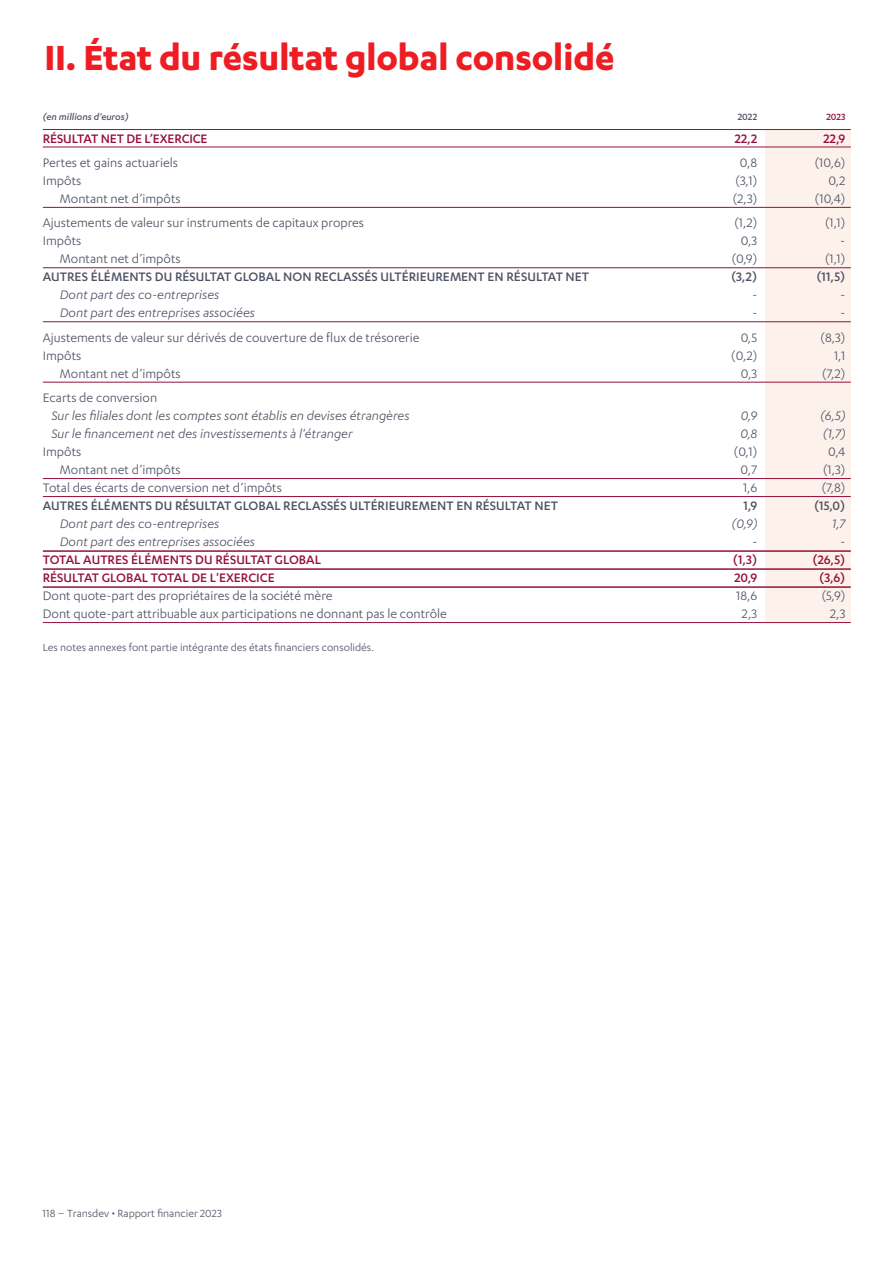
<style>
.page{position:relative;width:893px;height:1263px;background:#fff}
.page>*{position:absolute;margin:0;border:0;box-sizing:border-box;transform-origin:0 0}
.t1{font:700 40.5px "Karbon";letter-spacing:-.01em;color:#ee1d23}
.t2{font:14.25px "Karbon";color:#4f5263}
.t3{font:italic 14.25px "Karbon";color:#4f5263}
.t4{font:500 14.25px "Karbon";color:#4f5263}
.t5{font:500 14.25px "Karbon";color:#95103b}
.t6{font:12px "Karbon";color:#4f5263}
.t7{font:italic 500 10.5px "Karbon";color:#4f5263}
.t8{font:500 10.5px "Karbon";color:#4f5263}
.t9{font:500 10.5px "Karbon";color:#95103b}
</style>
<div class="page">
<div style="left:765px;top:130px;width:86px;height:492px;background:#fdf2eb"></div>
<hr style="left:43px;top:129px;width:808px;height:1px;background:#95103b">
<hr style="left:43px;top:147px;width:808px;height:1px;background:#95103b">
<hr style="left:43px;top:207px;width:808px;height:1px;background:#95103b">
<hr style="left:43px;top:267px;width:808px;height:1px;background:#95103b">
<hr style="left:43px;top:321px;width:808px;height:1px;background:#95103b">
<hr style="left:43px;top:382px;width:808px;height:1px;background:#95103b">
<hr style="left:43px;top:478px;width:808px;height:1px;background:#95103b">
<hr style="left:43px;top:496px;width:808px;height:1px;background:#95103b">
<hr style="left:43px;top:550px;width:808px;height:2px;background:#95103b">
<hr style="left:43px;top:568px;width:808px;height:2px;background:#95103b">
<hr style="left:43px;top:586px;width:808px;height:2px;background:#95103b">
<hr style="left:43px;top:622px;width:808px;height:1px;background:#95103b">
<h1 class="t1" style="left:44px;top:32px;width:572px">II. État du résultat global consolidé</h1>
<p class="t7" style="left:43px;top:110px;width:87px">(en millions d’euros)</p>
<p class="t8" style="left:738px;top:113px;width:21px">2022</p>
<p class="t9" style="left:826px;top:113px;width:21px">2023</p>
<p class="t5" style="left:43px;top:133px;width:166px">RÉSULTAT NET DE L’EXERCICE</p>
<p class="t5" style="left:735px;top:133px;width:24px">22,2</p>
<p class="t5" style="left:823px;top:133px;width:23px">22,9</p>
<p class="t2" style="left:43px;top:157px;width:137px">Pertes et gains actuariels</p>
<p class="t2" style="left:740px;top:157px;width:19px">0,8</p>
<p class="t2" style="left:815px;top:157px;width:32px">(10,6)</p>
<p class="t2" style="left:43px;top:175px;width:40px">Impôts</p>
<p class="t2" style="left:736px;top:175px;width:23px">(3,1)</p>
<p class="t2" style="left:828px;top:175px;width:18px">0,2</p>
<p class="t2" style="left:60px;top:193px;width:122px">Montant net d’impôts</p>
<p class="t2" style="left:733px;top:193px;width:26px">(2,3)</p>
<p class="t2" style="left:815px;top:193px;width:32px">(10,4)</p>
<p class="t2" style="left:43px;top:218px;width:323px">Ajustements de valeur sur instruments de capitaux propres</p>
<p class="t2" style="left:734px;top:218px;width:24px">(1,2)</p>
<p class="t2" style="left:825px;top:218px;width:22px">(1,1)</p>
<p class="t2" style="left:43px;top:236px;width:40px">Impôts</p>
<p class="t2" style="left:741px;top:236px;width:18px">0,3</p>
<p class="t2" style="left:840px;top:236px;width:7px">-</p>
<p class="t2" style="left:60px;top:254px;width:122px">Montant net d’impôts</p>
<p class="t2" style="left:732px;top:254px;width:27px">(0,9)</p>
<p class="t2" style="left:825px;top:254px;width:22px">(1,1)</p>
<p class="t4" style="left:43px;top:272px;width:548px">AUTRES ÉLÉMENTS DU RÉSULTAT GLOBAL NON RECLASSÉS ULTÉRIEUREMENT EN RÉSULTAT NET</p>
<p class="t4" style="left:731px;top:272px;width:28px">(3,2)</p>
<p class="t4" style="left:816px;top:272px;width:30px">(11,5)</p>
<p class="t3" style="left:60px;top:290px;width:161px">Dont part des co-entreprises</p>
<p class="t3" style="left:752px;top:290px;width:7px">-</p>
<p class="t3" style="left:840px;top:290px;width:7px">-</p>
<p class="t3" style="left:60px;top:308px;width:197px">Dont part des entreprises associées</p>
<p class="t3" style="left:752px;top:308px;width:7px">-</p>
<p class="t3" style="left:840px;top:308px;width:7px">-</p>
<p class="t2" style="left:43px;top:332px;width:378px">Ajustements de valeur sur dérivés de couverture de flux de trésorerie</p>
<p class="t2" style="left:741px;top:332px;width:18px">0,5</p>
<p class="t2" style="left:820px;top:332px;width:26px">(8,3)</p>
<p class="t2" style="left:43px;top:350px;width:40px">Impôts</p>
<p class="t2" style="left:731px;top:350px;width:27px">(0,2)</p>
<p class="t2" style="left:834px;top:350px;width:13px">1,1</p>
<p class="t2" style="left:60px;top:368px;width:122px">Montant net d’impôts</p>
<p class="t2" style="left:741px;top:368px;width:18px">0,3</p>
<p class="t2" style="left:822px;top:368px;width:25px">(7,2)</p>
<p class="t2" style="left:43px;top:392px;width:116px">Ecarts de conversion</p>
<p class="t3" style="left:51px;top:410px;width:360px">Sur les filiales dont les comptes sont établis en devises étrangères</p>
<p class="t3" style="left:741px;top:410px;width:18px">0,9</p>
<p class="t3" style="left:820px;top:410px;width:26px">(6,5)</p>
<p class="t3" style="left:51px;top:428px;width:303px">Sur le financement net des investissements à l'étranger</p>
<p class="t3" style="left:740px;top:428px;width:18px">0,8</p>
<p class="t3" style="left:823px;top:428px;width:24px">(1,7)</p>
<p class="t2" style="left:43px;top:446px;width:40px">Impôts</p>
<p class="t2" style="left:734px;top:446px;width:25px">(0,1)</p>
<p class="t2" style="left:828px;top:446px;width:19px">0,4</p>
<p class="t2" style="left:60px;top:464px;width:122px">Montant net d’impôts</p>
<p class="t2" style="left:741px;top:464px;width:18px">0,7</p>
<p class="t2" style="left:823px;top:464px;width:24px">(1,3)</p>
<p class="t2" style="left:43px;top:482px;width:241px">Total des écarts de conversion net d’impôts</p>
<p class="t2" style="left:743px;top:482px;width:16px">1,6</p>
<p class="t2" style="left:822px;top:482px;width:25px">(7,8)</p>
<p class="t4" style="left:43px;top:500px;width:517px">AUTRES ÉLÉMENTS DU RÉSULTAT GLOBAL RECLASSÉS ULTÉRIEUREMENT EN RÉSULTAT NET</p>
<p class="t4" style="left:743px;top:500px;width:15px">1,9</p>
<p class="t4" style="left:814px;top:500px;width:33px">(15,0)</p>
<p class="t3" style="left:60px;top:518px;width:161px">Dont part des co-entreprises</p>
<p class="t3" style="left:732px;top:518px;width:27px">(0,9)</p>
<p class="t3" style="left:832px;top:518px;width:15px">1,7</p>
<p class="t3" style="left:60px;top:536px;width:197px">Dont part des entreprises associées</p>
<p class="t3" style="left:752px;top:536px;width:7px">-</p>
<p class="t3" style="left:840px;top:536px;width:7px">-</p>
<p class="t5" style="left:43px;top:554px;width:280px">TOTAL AUTRES ÉLÉMENTS DU RÉSULTAT GLOBAL</p>
<p class="t5" style="left:733px;top:554px;width:26px">(1,3)</p>
<p class="t5" style="left:813px;top:554px;width:34px">(26,5)</p>
<p class="t5" style="left:43px;top:572px;width:233px">RÉSULTAT GLOBAL TOTAL DE L'EXERCICE</p>
<p class="t5" style="left:734px;top:572px;width:24px">20,9</p>
<p class="t5" style="left:819px;top:572px;width:28px">(3,6)</p>
<p class="t2" style="left:43px;top:590px;width:291px">Dont quote-part des propriétaires de la société mère</p>
<p class="t2" style="left:736px;top:590px;width:22px">18,6</p>
<p class="t2" style="left:822px;top:590px;width:25px">(5,9)</p>
<p class="t2" style="left:43px;top:608px;width:406px">Dont quote-part attribuable aux participations ne donnant pas le contrôle</p>
<p class="t2" style="left:742px;top:608px;width:17px">2,3</p>
<p class="t2" style="left:830px;top:608px;width:17px">2,3</p>
<p class="t6" style="left:43px;top:643px;width:333px">Les notes annexes font partie intégrante des états financiers consolidés.</p>
<p class="t6" style="left:43px;top:1208px;width:181px">118 – Transdev • Rapport financier 2023</p>
</div>
